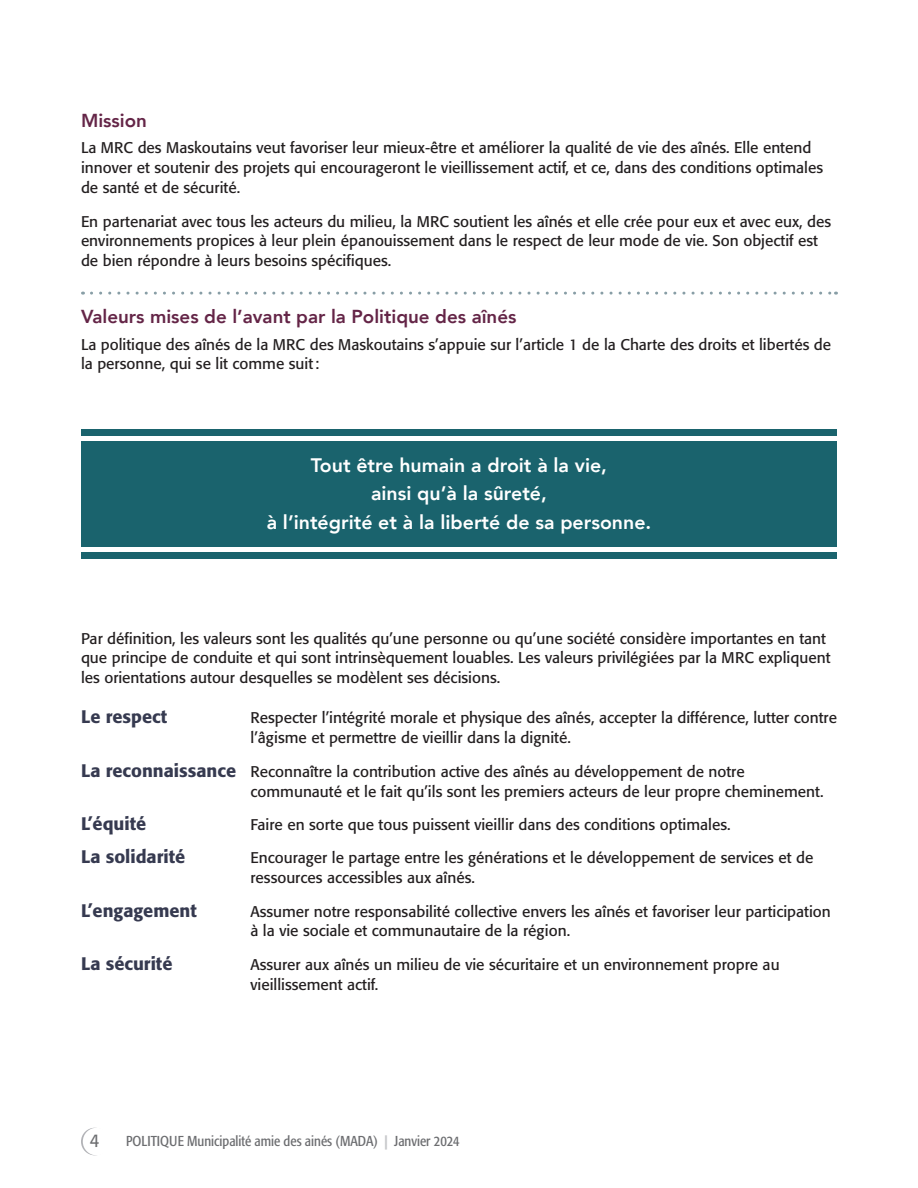
<style>
.page{position:relative;width:918px;height:1188px;background:#fff}
.page>*{position:absolute;margin:0;border:0;box-sizing:border-box;transform-origin:0 0}
.t1{font:800 19.5px/28.5px "Avenir";color:#fff;text-align:center}
.t2{font:800 18.75px "Avenir";color:#642547}
.t3{font:18.15px "Formata";color:#6c6d70;scale:.91 1}
.t4{font:500 18px "Formata";color:#363a50}
.t5{font:15.3px/20px "Formata";color:#231f20}
.t6{font:condensed 14.25px "Formata";color:#6c6d70}
.s1{font-weight:500;font-size:18px;color:#363a50}
.s2{font-weight:700;color:#c7c8ca}
</style>
<div class="page">
<svg style="left:81px;top:1128px;width:28px;height:27px"></svg>
<div style="left:83px;top:1128px;width:27px;height:27px;background:#fff;border-radius:50%"></div>
<div style="left:81px;top:441px;width:756px;height:106px;background:#1a636d"></div>
<svg style="left:91px;top:292px;width:746px;height:3px"></svg>
<div style="left:81px;top:429px;width:756px;height:7px;background:#1a636d"></div>
<div style="left:81px;top:552px;width:756px;height:7px;background:#1a636d"></div>
<p class="t2" style="left:81px;top:106px;width:67px">Mission</p>
<p class="t5" style="left:81px;top:138px;width:744px">La MRC des Maskoutains veut favoriser leur mieux-être et améliorer la qualité de vie des aînés. Elle entend innover et soutenir des projets qui encourageront le vieillissement actif, et ce, dans des conditions optimales de santé et de sécurité.</p>
<p class="t5" style="left:81px;top:211px;width:752px">En partenariat avec tous les acteurs du milieu, la MRC soutient les aînés et elle crée pour eux et avec eux, des environnements propices à leur plein épanouissement dans le respect de leur mode de vie. Son objectif est de bien répondre à leurs besoins spécifiques.</p>
<p class="t2" style="left:81px;top:302px;width:437px">Valeurs mises de l’avant par la Politique des aînés</p>
<p class="t5" style="left:81px;top:334px;width:752px">La politique des aînés de la MRC des Maskoutains s’appuie sur l’article 1 de la Charte des droits et libertés de la personne, qui se lit comme suit:</p>
<p class="t1" style="left:267px;top:451px;width:386px">Tout être humain a droit à la vie,<br>ainsi qu’à la sûreté,<br>à l’intégrité et à la liberté de sa personne.</p>
<p class="t5" style="left:81px;top:628px;width:751px">Par définition, les valeurs sont les qualités qu’une personne ou qu’une société considère importantes en tant que principe de conduite et qui sont intrinsèquement louables. Les valeurs privilégiées par la MRC expliquent les orientations autour desquelles se modèlent ses décisions.</p>
<p class="t4" style="left:81px;top:706px;width:88px">Le respect</p>
<p class="t5" style="left:251px;top:708px;width:588px">Respecter l’intégrité morale et physique des aînés, accepter la différence, lutter contre l’âgisme et permettre de vieillir dans la dignité.</p>
<p class="t5" style="left:250px;top:761px;width:575px;text-indent:-169px"><span class="s1">La reconnaissance</span> Reconnaître la contribution active des aînés au développement de notre communauté et le fait qu’ils sont les premiers acteurs de leur propre cheminement.</p>
<p class="t4" style="left:81px;top:812px;width:67px">L’équité</p>
<p class="t5" style="left:250px;top:814px;width:482px">Faire en sorte que tous puissent vieillir dans des conditions optimales.</p>
<p class="t4" style="left:81px;top:846px;width:106px">La solidarité</p>
<p class="t5" style="left:251px;top:848px;width:564px">Encourager le partage entre les générations et le développement de services et de ressources accessibles aux aînés.</p>
<p class="t4" style="left:81px;top:899px;width:117px">L’engagement</p>
<p class="t5" style="left:250px;top:901px;width:582px">Assumer notre responsabilité collective envers les aînés et favoriser leur participation à la vie sociale et communautaire de la région.</p>
<p class="t4" style="left:81px;top:952px;width:93px">La sécurité</p>
<p class="t5" style="left:251px;top:954px;width:531px">Assurer aux aînés un milieu de vie sécuritaire et un environnement propre au vieillissement actif.</p>
<p class="t3" style="left:90px;top:1130px;width:12px">4</p>
<p class="t6" style="left:126px;top:1132px;width:335px">POLITIQUE Municipalité amie des ainés (MADA) <span class="s2">|</span> Janvier 2024</p>
</div>
